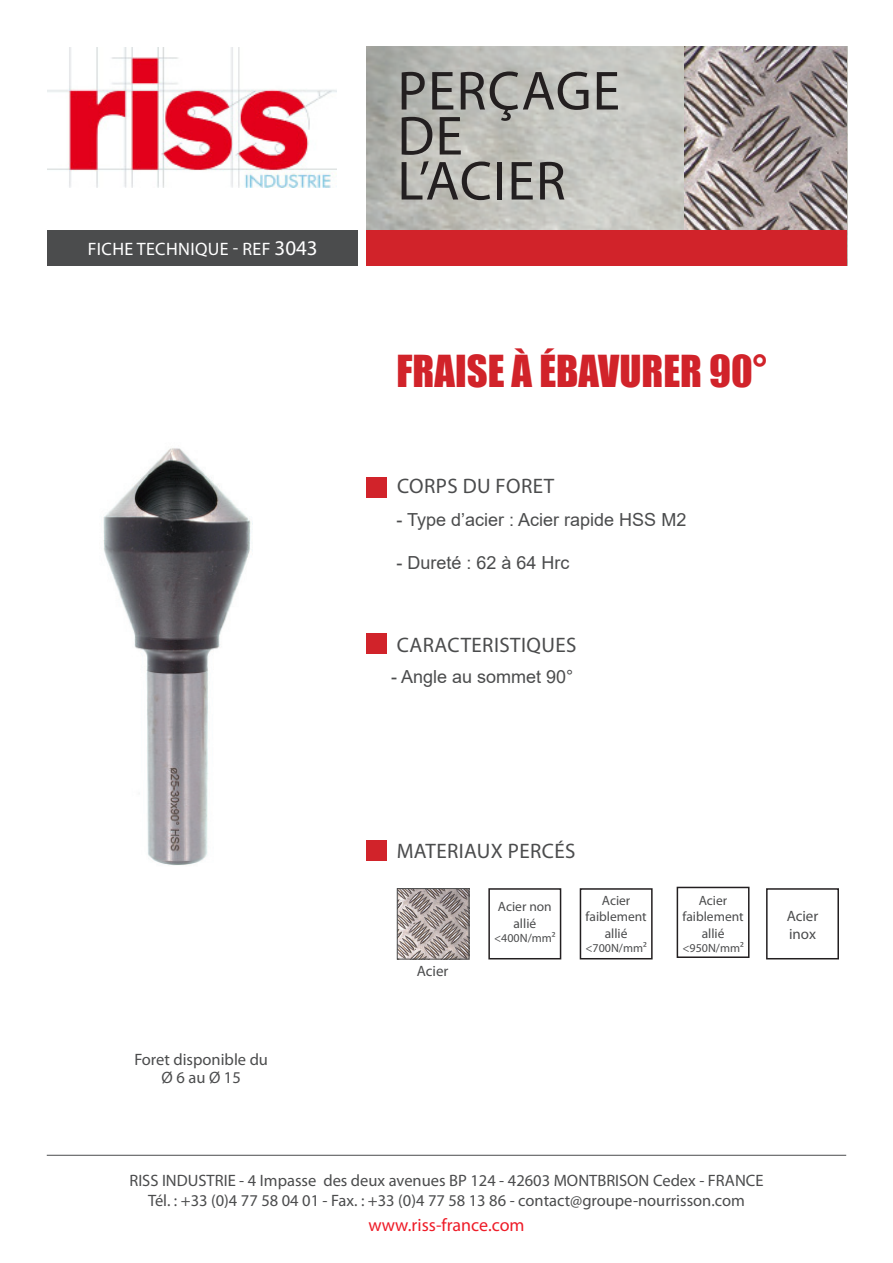
<style>
.page{position:relative;width:893px;height:1263px;background:#fff}
.page>*{position:absolute;margin:0;border:0;box-sizing:border-box;transform-origin:0 0}
.t1{font:55.5px "Myriad Pro";letter-spacing:.02em;color:#231f20}
.t2{font:40.5px "Impact";color:#d1232a}
.t3{font:21px "Myriad Pro";letter-spacing:.02em;color:#4b4c4d}
.t4{font:18px "Arial";color:#4b4c4d}
.t5{font:18px "Myriad Pro";letter-spacing:.02em;color:#fff}
.t6{font:18px "Myriad Pro";color:#ee1c28}
.t7{font:16.5px "Myriad Pro";color:#4b4c4d}
.t8{font:15px/18px "Myriad Pro";color:#4b4c4d}
.t9{font:13.5px/16.2px "Myriad Pro";color:#4b4c4d;text-align:center}
.t10{font:12px "Myriad Pro";color:#4b4c4d}
.s1{font-size:21px}
</style>
<div class="page">
<img style="left:367px;top:47px;width:480px;height:183px">
<img style="left:48px;top:48px;width:288px;height:140px">
<img style="left:399px;top:890px;width:68px;height:67px">
<div style="left:397px;top:888px;width:72px;height:71px;border:1px solid #4b4c4d"></div>
<div style="left:48px;top:230px;width:310px;height:36px;background:#4b4c4d"></div>
<div style="left:367px;top:230px;width:480px;height:36px;background:#d1232a"></div>
<hr style="left:47px;top:1155px;width:799px;height:1px;background:#4b4c4d">
<div style="left:367px;top:477px;width:20px;height:20px;background:#d1232a"></div>
<div style="left:367px;top:634px;width:20px;height:20px;background:#d1232a"></div>
<div style="left:367px;top:840px;width:20px;height:21px;background:#d1232a"></div>
<img style="left:685px;top:47px;width:161px;height:183px">
<div style="left:488px;top:888px;width:73px;height:71px;border:2px solid #231f20"></div>
<div style="left:580px;top:888px;width:73px;height:71px;border:2px solid #231f20"></div>
<div style="left:677px;top:887px;width:72px;height:71px;border:2px solid #231f20"></div>
<div style="left:766px;top:888px;width:73px;height:71px;border:2px solid #231f20"></div>
<img style="left:103px;top:448px;width:150px;height:418px">
<p class="t5" style="left:88px;top:238px;width:231px">FICHE TECHNIQUE - REF <span class="s1">3043</span></p>
<p class="t1" style="left:397px;top:57px;width:224px">PERÇAGE</p>
<p class="t1" style="left:397px;top:102px;width:67px">DE</p>
<p class="t1" style="left:397px;top:147px;width:170px">L’ACIER</p>
<p class="t2" style="left:396px;top:339px;width:372px">FRAISE À ÉBAVURER 90°</p>
<p class="t3" style="left:397px;top:473px;width:159px">CORPS DU FORET</p>
<p class="t4" style="left:396px;top:507px;width:291px">- Type d’acier : Acier rapide HSS M2</p>
<p class="t4" style="left:396px;top:550px;width:175px">- Dureté : 62 à 64 Hrc</p>
<p class="t3" style="left:397px;top:631px;width:181px">CARACTERISTIQUES</p>
<p class="t4" style="left:391px;top:664px;width:184px">- Angle au sommet 90°</p>
<p class="t7" style="left:134px;top:1049px;width:135px">Foret disponible du</p>
<p class="t7" style="left:162px;top:1067px;width:81px">Ø 6 au Ø 15</p>
<p class="t3" style="left:397px;top:838px;width:180px">MATERIAUX PERCÉS</p>
<p class="t8" style="left:417px;top:962px;width:33px">Acier</p>
<p class="t9" style="left:498px;top:899px;width:55px">Acier non allié</p>
<p class="t10" style="left:494px;top:931px;width:63px">&lt;400N/mm²</p>
<p class="t9" style="left:586px;top:892px;width:63px">Acier faiblement allié</p>
<p class="t10" style="left:585px;top:940px;width:63px">&lt;700N/mm²</p>
<p class="t9" style="left:682px;top:892px;width:63px">Acier faiblement allié</p>
<p class="t10" style="left:682px;top:940px;width:63px">&lt;950N/mm²</p>
<p class="t8" style="left:787px;top:906px;width:33px">Acier inox</p>
<p class="t7" style="left:129px;top:1170px;width:636px">RISS INDUSTRIE - 4 Impasse des deux avenues BP 124 - 42603 MONTBRISON Cedex - FRANCE</p>
<p class="t7" style="left:148px;top:1190px;width:598px">Tél. : +33 (0)4 77 58 04 01 - Fax. : +33 (0)4 77 58 13 86 - contact@groupe-nourrisson.com</p>
<p class="t6" style="left:368px;top:1214px;width:158px">www.riss-france.com</p>
</div>
